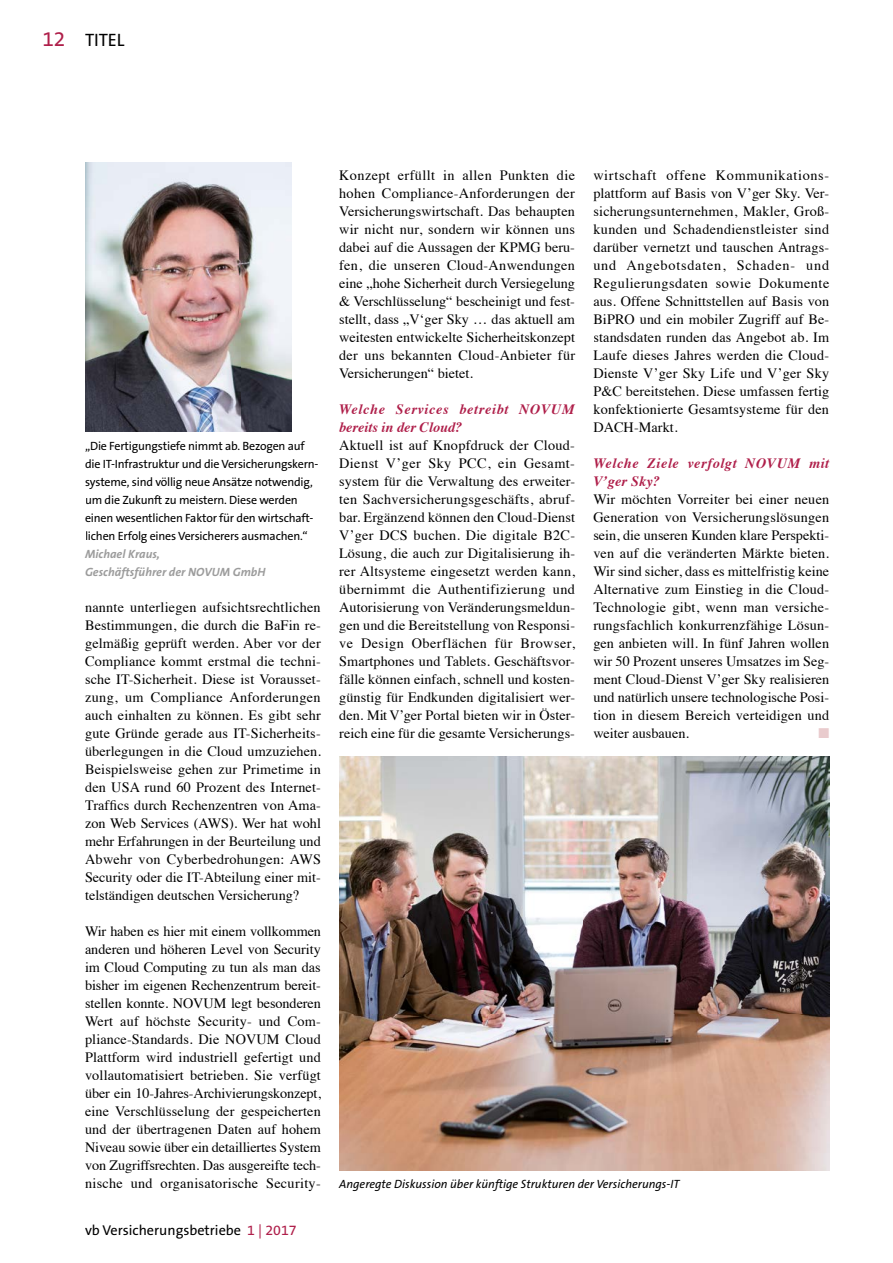
<style>
.page{position:relative;width:893px;height:1263px;background:#fff}
.page>*{position:absolute;margin:0;border:0;box-sizing:border-box;transform-origin:0 0}
.t1{font:18px "The Sans B5 Plain";letter-spacing:-.005em;color:#000}
.t2{font:14.25px/18px "Times";letter-spacing:.005em;color:#000;text-align:justify}
.t3{font:italic 700 14.25px/18px "Times";letter-spacing:.04em;color:#af1f4a}
.t4{font:14.25px "The Sans B5 Plain";color:#000}
.t5{font:14.25px "Zapf Dingbats ITC";color:#e9cbcd}
.t6{font:12px/18px "The Sans B5 Plain";letter-spacing:-.015em;color:#000}
.t7{font:italic 12px "The Sans B5 Plain";color:#000}
.t8{font:italic 700 12px/18px "The Sans B7";color:#9c9c9c}
.s1{font-size:21px;color:#af1f4a}
.s2{color:#af1f4a}
</style>
<div class="page">
<img style="left:85px;top:162px;width:207px;height:270px">
<img style="left:339px;top:756px;width:490px;height:414px">
<p class="t1" style="left:43px;top:30px;width:84px"><span class="s1">12</span> TITEL</p>
<p class="t6" style="left:85px;top:437px;width:235px">„Die Fertigungstiefe nimmt ab. Bezogen auf die IT-Infrastruktur und die Versicherungskern&shy;systeme, sind völlig neue Ansätze notwendig, um die Zukunft zu meistern. Diese werden einen wesentlichen Faktor für den wirtschaft&shy;lichen Erfolg eines Versicherers ausmachen.“</p>
<p class="t8" style="left:85px;top:545px;width:182px">Michael Kraus,<br>Geschäftsführer der NOVUM GmbH</p>
<p class="t2" style="left:85px;top:597px;width:237px">nannte unterliegen aufsichtsrechtlichen Bestimmungen, die durch die BaFin re&shy;gelmäßig geprüft werden. Aber vor der Compliance kommt erstmal die techni&shy;sche IT-Sicherheit. Diese ist Vorausset&shy;zung, um Compliance Anforderungen auch einhalten zu können. Es gibt sehr gute Gründe gerade aus IT-Sicherheits&shy;überlegungen in die Cloud umzuziehen.<br>Beispielsweise gehen zur Primetime in den USA rund 60 Prozent des Internet-Traffics durch Rechenzentren von Ama&shy;zon Web Services (AWS). Wer hat wohl mehr Erfahrungen in der Beurteilung und Abwehr von Cyberbedrohungen: AWS Security oder die IT-Abteilung einer mit&shy;telständigen deutschen Versicherung?</p>
<p class="t2" style="left:85px;top:921px;width:237px">Wir haben es hier mit einem vollkommen anderen und höheren Level von Security im Cloud Computing zu tun als man das bisher im eigenen Rechenzentrum bereit&shy;stellen konnte. NOVUM legt besonderen Wert auf höchste Security- und Com&shy;pliance-Standards. Die NOVUM Cloud Plattform wird industriell gefertigt und vollautomatisiert betrieben. Sie verfügt über ein 10-Jahres-Archivierungskonzept, eine Verschlüsselung der gespeicherten und der übertragenen Daten auf hohem Niveau sowie über ein detailliertes System von Zugriffsrechten. Das ausgereifte tech&shy;nische und organisatorische Security-</p>
<p class="t4" style="left:85px;top:1222px;width:213px">vb Versicherungsbetriebe <span class="s2">1 | 2017</span></p>
<p class="t2" style="left:339px;top:165px;width:237px">Konzept erfüllt in allen Punkten die hohen Compliance-Anforderungen der Versicherungswirtschaft. Das behaupten wir nicht nur, sondern wir können uns dabei auf die Aussagen der KPMG beru&shy;fen, die unseren Cloud-Anwendungen eine „hohe Sicherheit durch Versiegelung &amp; Verschlüsselung“ bescheinigt und fest&shy;stellt, dass „V‘ger Sky … das aktuell am weitesten entwickelte Sicherheitskonzept der uns bekannten Cloud-Anbieter für Versicherungen“ bietet.</p>
<p class="t3" style="left:339px;top:399px;width:237px">Welche Services betreibt NOVUM bereits in der Cloud?</p>
<p class="t2" style="left:339px;top:435px;width:237px">Aktuell ist auf Knopfdruck der Cloud-Dienst V’ger Sky PCC, ein Gesamt&shy;system für die Verwaltung des erweiter&shy;ten Sachversicherungsgeschäfts, abruf&shy;bar. Ergänzend können den Cloud-Dienst V’ger DCS buchen. Die digitale B2C-Lösung, die auch zur Digitalisierung ih&shy;rer Altsysteme eingesetzt werden kann, übernimmt die Authentifizierung und Autorisierung von Veränderungsmeldun&shy;gen und die Bereitstellung von Responsi&shy;ve Design Oberflächen für Browser, Smartphones und Tablets. Geschäftsvor&shy;fälle können einfach, schnell und kosten&shy;günstig für Endkunden digitalisiert wer&shy;den. Mit V’ger Portal bieten wir in Öster&shy;reich eine für die gesamte Versicherungs-</p>
<p class="t2" style="left:593px;top:165px;width:237px">wirtschaft offene Kommunikations&shy;plattform auf Basis von V’ger Sky. Ver&shy;sicherungsunternehmen, Makler, Groß&shy;kunden und Schadendienstleister sind darüber vernetzt und tauschen Antrags&shy;und Angebotsdaten, Schaden- und Regulierungs daten sowie Dokumente aus. Offene Schnittstellen auf Basis von BiPRO und ein mobiler Zugriff auf Be&shy;standsdaten runden das Angebot ab. Im Laufe dieses Jahres werden die Cloud-Dienste V’ger Sky Life und V’ger Sky P&amp;C bereitstehen. Diese umfassen fertig konfektionierte Gesamtsysteme für den DACH-Markt.</p>
<p class="t3" style="left:593px;top:453px;width:237px">Welche Ziele verfolgt NOVUM mit<br>V’ger Sky?</p>
<p class="t2" style="left:593px;top:489px;width:237px">Wir möchten Vorreiter bei einer neuen Generation von Versicherungslösungen sein, die unseren Kunden klare Perspekti&shy;ven auf die veränderten Märkte bieten.<br>Wir sind sicher, dass es mittelfristig keine Alternative zum Einstieg in die Cloud-Technologie gibt, wenn man versiche&shy;rungsfachlich konkurrenzfähige Lösun&shy;gen anbieten will. In fünf Jahren wollen wir 50 Prozent unseres Umsatzes im Seg&shy;ment Cloud-Dienst V’ger Sky realisieren und natürlich unsere technologische Posi&shy;tion in diesem Bereich verteidigen und weiter ausbauen.</p>
<p class="t5" style="left:818px;top:726px;width:12px">■</p>
<p class="t7" style="left:339px;top:1178px;width:343px">Angeregte Diskussion über künftige Strukturen der Versicherungs-IT</p>
</div>
